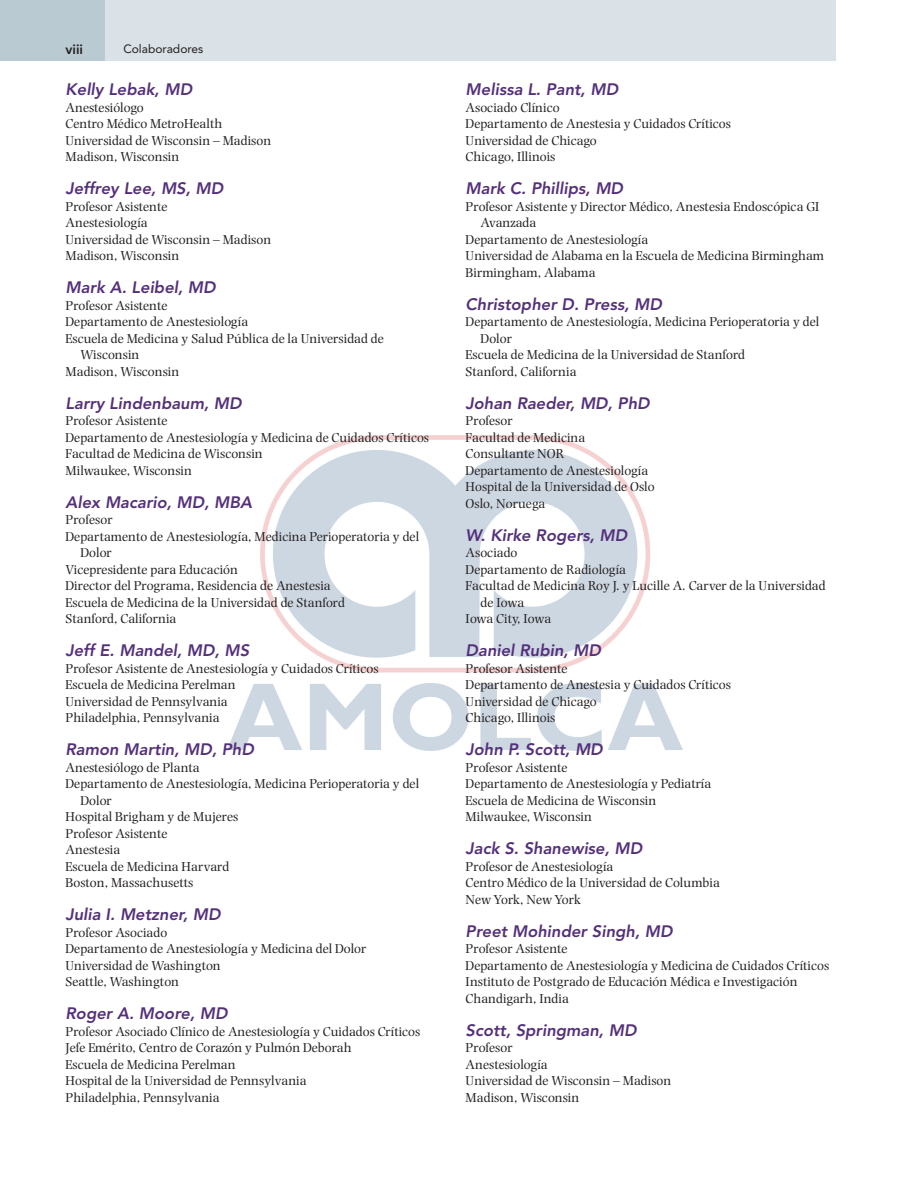
<style>
.page{position:relative;width:910px;height:1186px;background:#fff}
.page>*{position:absolute;margin:0;border:0;box-sizing:border-box;transform-origin:0 0}
.t1{font:italic 800 16.5px "Avenir LT Std";color:#54307a}
.t2{font:13.5px/16.5px "Photina";color:#231f20}
.t3{font:800 13.5px "Avenir LT Std";color:#231f20}
.t4{font:12px "Avenir LT Std";color:#231f20}
</style>
<div class="page">
<img style="left:227px;top:435px;width:455px;height:315px">
<div style="left:0;top:0;width:835px;height:60px;background:#dae2e7"></div>
<div style="left:0;top:0;width:105px;height:60px;background:#bacad2"></div>
<p class="t3" style="left:66px;top:42px;width:19px">viii</p>
<p class="t4" style="left:123px;top:42px;width:81px">Colaboradores</p>
<p class="t1" style="left:66px;top:80px;width:128px">Kelly Lebak, MD</p>
<p class="t2" style="left:66px;top:99px;width:207px">Anestesiólogo<br>Centro Médico MetroHealth<br>Universidad de Wisconsin – Madison<br>Madison, Wisconsin</p>
<p class="t1" style="left:66px;top:179px;width:159px">Jeffrey Lee, MS, MD</p>
<p class="t2" style="left:66px;top:198px;width:207px">Profesor Asistente<br>Anestesiología<br>Universidad de Wisconsin – Madison<br>Madison, Wisconsin</p>
<p class="t1" style="left:66px;top:278px;width:152px">Mark A. Leibel, MD</p>
<p class="t2" style="left:66px;top:297px;width:103px">Profesor Asistente</p>
<p class="t2" style="left:66px;top:313px;width:184px">Departamento de Anestesiología</p>
<p class="t2" style="left:66px;top:330px;width:319px">Escuela de Medicina y Salud Pública de la Universidad de</p>
<p class="t2" style="left:81px;top:346px;width:60px">Wisconsin</p>
<p class="t2" style="left:66px;top:363px;width:115px">Madison, Wisconsin</p>
<p class="t1" style="left:66px;top:393px;width:178px">Larry Lindenbaum, MD</p>
<p class="t2" style="left:66px;top:412px;width:365px">Profesor Asistente<br>Departamento de Anestesiología y Medicina de Cuidados Críticos Facultad de Medicina de Wisconsin<br>Milwaukee, Wisconsin</p>
<p class="t1" style="left:66px;top:492px;width:188px">Alex Macario, MD, MBA</p>
<p class="t2" style="left:66px;top:511px;width:48px">Profesor</p>
<p class="t2" style="left:66px;top:528px;width:355px">Departamento de Anestesiología, Medicina Perioperatoria y del</p>
<p class="t2" style="left:81px;top:544px;width:33px">Dolor</p>
<p class="t2" style="left:66px;top:561px;width:174px">Vicepresidente para Educación</p>
<p class="t2" style="left:66px;top:577px;width:266px">Director del Programa, Residencia de Anestesia</p>
<p class="t2" style="left:66px;top:594px;width:281px">Escuela de Medicina de la Universidad de Stanford</p>
<p class="t2" style="left:66px;top:610px;width:112px">Stanford, California</p>
<p class="t1" style="left:66px;top:641px;width:185px">Jeff E. Mandel, MD, MS</p>
<p class="t2" style="left:66px;top:660px;width:314px">Profesor Asistente de Anestesiología y Cuidados Críticos Escuela de Medicina Perelman<br>Universidad de Pennsylvania<br>Philadelphia, Pennsylvania</p>
<p class="t1" style="left:66px;top:740px;width:190px">Ramon Martin, MD, PhD</p>
<p class="t2" style="left:66px;top:759px;width:136px">Anestesiólogo de Planta</p>
<p class="t2" style="left:66px;top:775px;width:355px">Departamento de Anestesiología, Medicina Perioperatoria y del</p>
<p class="t2" style="left:81px;top:792px;width:33px">Dolor</p>
<p class="t2" style="left:66px;top:808px;width:174px">Hospital Brigham y de Mujeres</p>
<p class="t2" style="left:66px;top:825px;width:103px">Profesor Asistente</p>
<p class="t2" style="left:66px;top:841px;width:56px">Anestesia</p>
<p class="t2" style="left:66px;top:858px;width:165px">Escuela de Medicina Harvard</p>
<p class="t2" style="left:66px;top:874px;width:129px">Boston, Massachusetts</p>
<p class="t1" style="left:66px;top:905px;width:156px">Julia I. Metzner, MD</p>
<p class="t2" style="left:66px;top:924px;width:302px">Profesor Asociado<br>Departamento de Anestesiología y Medicina del Dolor<br>Universidad de Washington<br>Seattle, Washington</p>
<p class="t1" style="left:66px;top:1004px;width:163px">Roger A. Moore, MD</p>
<p class="t2" style="left:66px;top:1023px;width:356px">Profesor Asociado Clínico de Anestesiología y Cuidados Críticos Jefe Emérito, Centro de Corazón y Pulmón Deborah<br>Escuela de Medicina Perelman<br>Hospital de la Universidad de Pennsylvania<br>Philadelphia, Pennsylvania</p>
<p class="t1" style="left:465px;top:80px;width:154px">Melissa L. Pant, MD</p>
<p class="t2" style="left:465px;top:99px;width:267px">Asociado Clínico<br>Departamento de Anestesia y Cuidados Críticos<br>Universidad de Chicago<br>Chicago, Illinois</p>
<p class="t1" style="left:465px;top:179px;width:159px">Mark C. Phillips, MD</p>
<p class="t2" style="left:465px;top:198px;width:355px">Profesor Asistente y Director Médico, Anestesia Endoscópica GI</p>
<p class="t2" style="left:480px;top:214px;width:57px">Avanzada</p>
<p class="t2" style="left:465px;top:231px;width:184px">Departamento de Anestesiología</p>
<p class="t2" style="left:465px;top:247px;width:360px">Universidad de Alabama en la Escuela de Medicina Birmingham</p>
<p class="t2" style="left:465px;top:264px;width:132px">Birmingham, Alabama</p>
<p class="t1" style="left:465px;top:294px;width:198px">Christopher D. Press, MD</p>
<p class="t2" style="left:465px;top:313px;width:355px">Departamento de Anestesiología, Medicina Perioperatoria y del</p>
<p class="t2" style="left:480px;top:330px;width:33px">Dolor</p>
<p class="t2" style="left:465px;top:346px;width:281px">Escuela de Medicina de la Universidad de Stanford</p>
<p class="t2" style="left:465px;top:363px;width:112px">Stanford, California</p>
<p class="t1" style="left:465px;top:393px;width:185px">Johan Raeder, MD, PhD</p>
<p class="t2" style="left:465px;top:412px;width:190px">Profesor<br>Facultad de Medicina<br>Consultante NOR<br>Departamento de Anestesiología<br>Hospital de la Universidad de Oslo<br>Oslo, Noruega</p>
<p class="t1" style="left:465px;top:525px;width:163px">W. Kirke Rogers, MD</p>
<p class="t2" style="left:465px;top:544px;width:53px">Asociado</p>
<p class="t2" style="left:465px;top:561px;width:162px">Departamento de Radiología</p>
<p class="t2" style="left:465px;top:577px;width:361px">Facultad de Medicina Roy J. y Lucille A. Carver de la Universidad</p>
<p class="t2" style="left:480px;top:594px;width:45px">de Iowa</p>
<p class="t2" style="left:465px;top:610px;width:87px">Iowa City, Iowa</p>
<p class="t1" style="left:465px;top:641px;width:137px">Daniel Rubin, MD</p>
<p class="t2" style="left:465px;top:660px;width:267px">Profesor Asistente<br>Departamento de Anestesia y Cuidados Críticos<br>Universidad de Chicago<br>Chicago, Illinois</p>
<p class="t1" style="left:465px;top:740px;width:139px">John P. Scott, MD</p>
<p class="t2" style="left:465px;top:759px;width:247px">Profesor Asistente<br>Departamento de Anestesiología y Pediatría<br>Escuela de Medicina de Wisconsin<br>Milwaukee, Wisconsin</p>
<p class="t1" style="left:465px;top:839px;width:178px">Jack S. Shanewise, MD</p>
<p class="t2" style="left:465px;top:858px;width:256px">Profesor de Anestesiología<br>Centro Médico de la Universidad de Columbia<br>New York, New York</p>
<p class="t1" style="left:465px;top:921px;width:208px">Preet Mohinder Singh, MD</p>
<p class="t2" style="left:465px;top:940px;width:365px">Profesor Asistente<br>Departamento de Anestesiología y Medicina de Cuidados Críticos Instituto de Postgrado de Educación Médica e Investigación Chandigarh, India</p>
<p class="t1" style="left:465px;top:1020px;width:172px">Scott, Springman, MD</p>
<p class="t2" style="left:465px;top:1039px;width:207px">Profesor<br>Anestesiología<br>Universidad de Wisconsin – Madison<br>Madison, Wisconsin</p>
</div>
